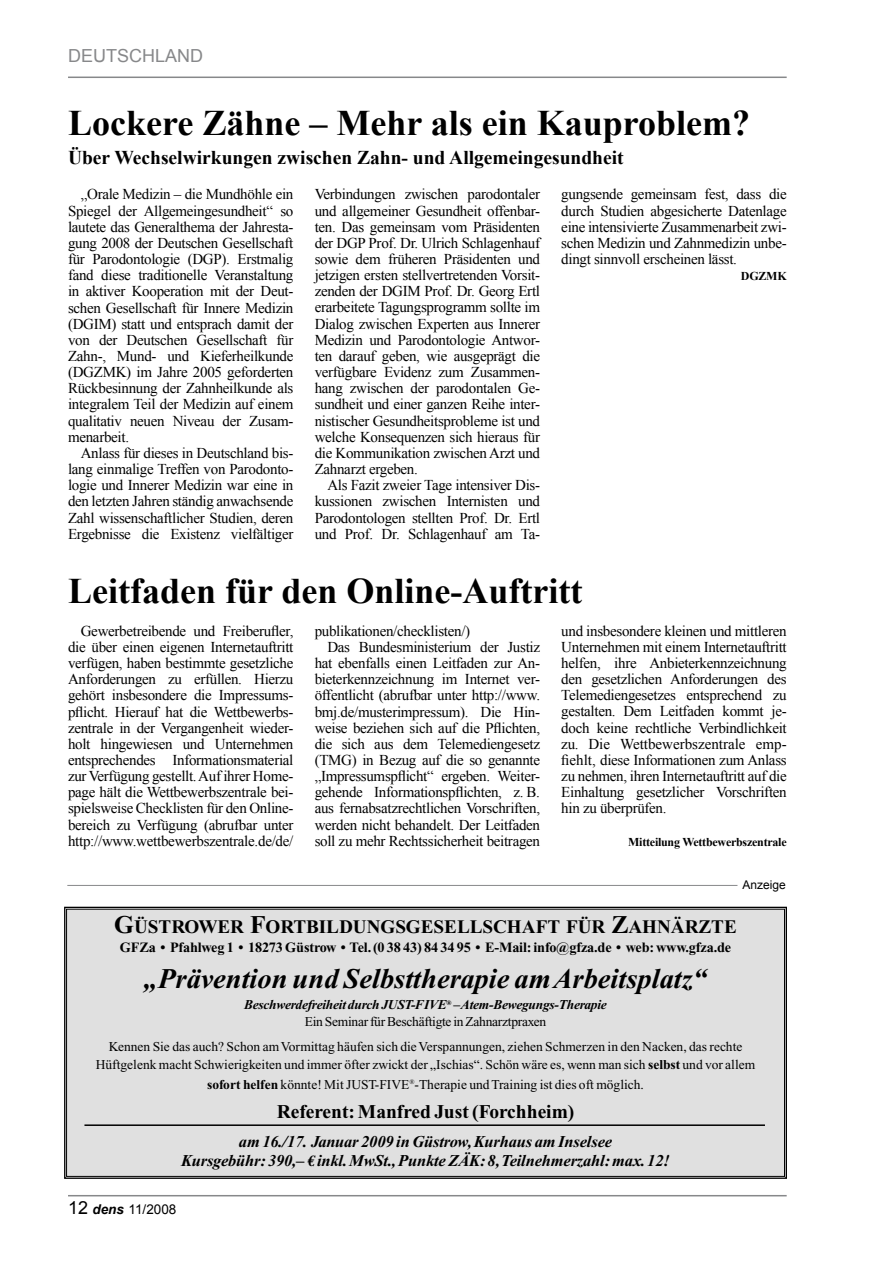
<style>
.page{position:relative;width:893px;height:1263px;background:#fff}
.page>*{position:absolute;margin:0;border:0;box-sizing:border-box;transform-origin:0 0}
.t1{font:700 36px "Times New Roman";color:#000}
.t2{font:italic 700 28.5px "Times New Roman";color:#000}
.t3{font:700 19.5px "Times New Roman";color:#000}
.t4{font:700 19.5px "Times New Roman";color:#000}
.t5{font:700 19.2px "Times New Roman";color:#000}
.t6{font:18px "Arial";color:#87888a}
.t7{font:italic 700 16.5px/19.5px "Times New Roman";letter-spacing:-.01em;color:#000;text-align:center}
.t8{font:15px/16.2px "Times New Roman";letter-spacing:-.02em;color:#000;text-align:justify}
.t9{font:700 14.25px "Times New Roman";letter-spacing:-.01em;color:#000}
.t10{font:13.5px/18px "Times New Roman";color:#000;text-align:center}
.t11{font:italic 700 13.5px/16.5px "Times New Roman";letter-spacing:-.02em;color:#000;text-align:center}
.t12{font:13.5px "Arial";color:#000}
.t13{font:700 12px "Times New Roman";letter-spacing:-.02em;color:#000}
.t14{font:12px "Arial";color:#000}
.s1{font-size:25.5px}
.s2{font-weight:400;font-style:normal}
.s3{font-weight:700}
.s4{font-family:"Euro Serif";font-size:15px}
.s5{font-size:18px}
.s6{font-weight:700;font-style:italic}
</style>
<div class="page">
<hr style="left:68px;top:1195px;width:719px;height:1px;background:#87888a">
<hr style="left:68px;top:77px;width:719px;height:1px;background:#87888a">
<div style="left:67px;top:909px;width:717px;height:267px;background:#e0e0e0"></div>
<div style="left:64px;top:907px;width:723px;height:272px;border:1px solid #000"></div>
<hr style="left:84px;top:1124px;width:681px;height:2px;background:#000">
<hr style="left:67px;top:885px;width:670px;height:1px;background:#87888a">
<p class="t6" style="left:68px;top:44px;width:136px">DEUTSCHLAND</p>
<h1 class="t1" style="left:68px;top:98px;width:684px">Lockere Zähne – Mehr als ein Kauproblem?</h1>
<h3 class="t3" style="left:68px;top:144px;width:557px">Über Wechselwirkungen zwischen Zahn- und Allgemeingesundheit</h3>
<p class="t8" style="left:68px;top:186px;width:227px;text-indent:13px">„Orale Medizin – die Mundhöhle ein Spiegel der Allgemeingesundheit“ so lautete das Generalthema der Jahresta&shy;gung 2008 der Deutschen Gesellschaft für Parodontologie (DGP). Erstmalig fand diese traditionelle Veranstaltung in aktiver Kooperation mit der Deut&shy;schen Gesellschaft für Innere Medizin (DGIM) statt und entsprach damit der von der Deutschen Gesellschaft für Zahn-, Mund- und Kieferheilkunde (DGZMK) im Jahre 2005 geforderten Rückbesinnung der Zahnheilkunde als integralem Teil der Medizin auf einem qualitativ neuen Niveau der Zusam&shy;menarbeit.</p>
<p class="t8" style="left:68px;top:445px;width:227px;text-indent:13px">Anlass für dieses in Deutschland bis&shy;lang einmalige Treffen von Parodonto&shy;logie und Innerer Medizin war eine in den letzten Jahren ständig anwachsende Zahl wissenschaftlicher Studien, deren Ergebnisse die Existenz vielfältiger</p>
<p class="t8" style="left:315px;top:186px;width:227px">Verbindungen zwischen parodontaler und allgemeiner Gesundheit offenbar&shy;ten. Das gemeinsam vom Präsidenten der DGP Prof. Dr. Ulrich Schlagenhauf sowie dem früheren Präsidenten und jetzigen ersten stellvertretenden Vorsit&shy;zenden der DGIM Prof. Dr. Georg Ertl erarbeitete Tagungsprogramm sollte im Dialog zwischen Experten aus Innerer Medizin und Parodontologie Antwor&shy;ten darauf geben, wie ausgeprägt die verfügbare Evidenz zum Zusammen&shy;hang zwischen der parodontalen Ge&shy;sundheit und einer ganzen Reihe inter&shy;nistischer Gesundheitsprobleme ist und welche Konsequenzen sich hieraus für die Kommunikation zwischen Arzt und Zahnarzt ergeben.</p>
<p class="t8" style="left:315px;top:477px;width:227px;text-indent:13px">Als Fazit zweier Tage intensiver Dis&shy;kussionen zwischen Internisten und Parodontologen stellten Prof. Dr. Ertl und Prof. Dr. Schlagenhauf am Ta-</p>
<p class="t8" style="left:561px;top:186px;width:227px">gungsende gemeinsam fest, dass die durch Studien abgesicherte Datenlage eine intensivierte Zusammenarbeit zwi&shy;schen Medizin und Zahnmedizin unbe&shy;dingt sinnvoll erscheinen lässt.</p>
<p class="t13" style="left:741px;top:268px;width:47px">DGZMK</p>
<h1 class="t1" style="left:68px;top:566px;width:516px">Leitfaden für den Online-Auftritt</h1>
<p class="t8" style="left:68px;top:622px;width:227px;text-indent:13px">Gewerbetreibende und Freiberufler, die über einen eigenen Internetauftritt verfügen, haben bestimmte gesetzliche Anforderungen zu erfüllen. Hierzu gehört insbesondere die Impressums&shy;pflicht. Hierauf hat die Wettbewerbs&shy;zentrale in der Vergangenheit wieder&shy;holt hingewiesen und Unternehmen entsprechendes Informationsmaterial zur Verfügung gestellt. Auf ihrer Home&shy;page hält die Wettbewerbszentrale bei&shy;spielsweise Checklisten für den Online&shy;bereich zu Verfügung (abrufbar unter http://www.wettbewerbszentrale.de/de/</p>
<p class="t8" style="left:315px;top:622px;width:157px">publikationen/checklisten/)</p>
<p class="t8" style="left:327px;top:638px;width:214px">Das Bundesministerium der Justiz</p>
<p class="t8" style="left:315px;top:655px;width:227px">hat ebenfalls einen Leitfaden zur An-</p>
<p class="t8" style="left:315px;top:671px;width:227px">bieterkennzeichnung im Internet ver-</p>
<p class="t8" style="left:315px;top:687px;width:227px">öffentlicht (abrufbar unter http://www.</p>
<p class="t8" style="left:315px;top:703px;width:227px">bmj.de/musterimpressum). Die Hin-</p>
<p class="t8" style="left:315px;top:719px;width:227px">weise beziehen sich auf die Pflichten,</p>
<p class="t8" style="left:315px;top:735px;width:227px">die sich aus dem Telemediengesetz</p>
<p class="t8" style="left:315px;top:752px;width:227px">(TMG) in Bezug auf die so genannte</p>
<p class="t8" style="left:315px;top:768px;width:227px">„Impressumspflicht“ ergeben. Weiter-</p>
<p class="t8" style="left:315px;top:784px;width:227px">gehende Informationspflichten, z. B.</p>
<p class="t8" style="left:315px;top:800px;width:227px">aus fernabsatzrechtlichen Vorschriften,</p>
<p class="t8" style="left:315px;top:816px;width:227px">werden nicht behandelt. Der Leitfaden</p>
<p class="t8" style="left:315px;top:832px;width:227px">soll zu mehr Rechtssicherheit beitragen</p>
<p class="t8" style="left:561px;top:622px;width:227px">und insbesondere kleinen und mittleren Unternehmen mit einem Internetauftritt helfen, ihre Anbieterkennzeichnung den gesetzlichen Anforderungen des Telemediengesetzes entsprechend zu gestalten. Dem Leitfaden kommt je&shy;doch keine rechtliche Verbindlichkeit zu. Die Wettbewerbszentrale emp&shy;fiehlt, diese Informationen zum Anlass zu nehmen, ihren Internetauftritt auf die Einhaltung gesetzlicher Vorschriften hin zu überprüfen.</p>
<p class="t13" style="left:628px;top:833px;width:160px">Mitteilung Wettbewerbszentrale</p>
<p class="t14" style="left:743px;top:877px;width:45px">ANZEIGE</p>
<p class="t5" style="left:114px;top:916px;width:624px"><span class="s1">G</span>ÜSTROWER <span class="s1">F</span>ORTBILDUNGSGESELLSCHAFT FÜR <span class="s1">Z</span>AHNÄRZTE</p>
<p class="t9" style="left:120px;top:940px;width:613px">GFZa • Pfahlweg 1 • 18273 Güstrow • Tel. (0 38 43) 84 34 95 • E-Mail: info@gfza.de • web: www.gfza.de</p>
<h2 class="t2" style="left:144px;top:964px;width:565px">„Prävention und Selbsttherapie am Arbeitsplatz“</h2>
<p class="t11" style="left:244px;top:997px;width:364px">Beschwerdefreiheit durch JUST-FIVE<sup>®</sup> – Atem-Bewegungs-Therapie<br><span class="s2">Ein Seminar für Beschäftigte in Zahnarztpraxen</span></p>
<p class="t10" style="left:96px;top:1038px;width:661px">Kennen Sie das auch? Schon am Vormittag häufen sich die Verspannungen, ziehen Schmerzen in den Nacken, das rechte<br>Hüftgelenk macht Schwierigkeiten und immer öfter zwickt der „Ischias“. Schön wäre es, wenn man sich <span class="s3">selbst</span> und vor allem</p>
<p class="t10" style="left:207px;top:1075px;width:438px"><span class="s3">sofort helfen</span> könnte! Mit JUST-FIVE<sup>®</sup>-Therapie und Training ist dies oft möglich.</p>
<h3 class="t4" style="left:277px;top:1101px;width:299px">Referent: Manfred Just (Forchheim)</h3>
<p class="t7" style="left:181px;top:1132px;width:490px">am 16./17. Januar 2009 in Güstrow, Kurhaus am Inselsee<br>Kursgebühr: 390,– <span class="s4">€</span> inkl. MwSt., Punkte ZÄK: 8,Teilnehmerzahl: max. 12!</p>
<p class="t12" style="left:68px;top:1201px;width:110px"><span class="s5">12</span> <span class="s6">dens</span> 11/2008</p>
</div>
